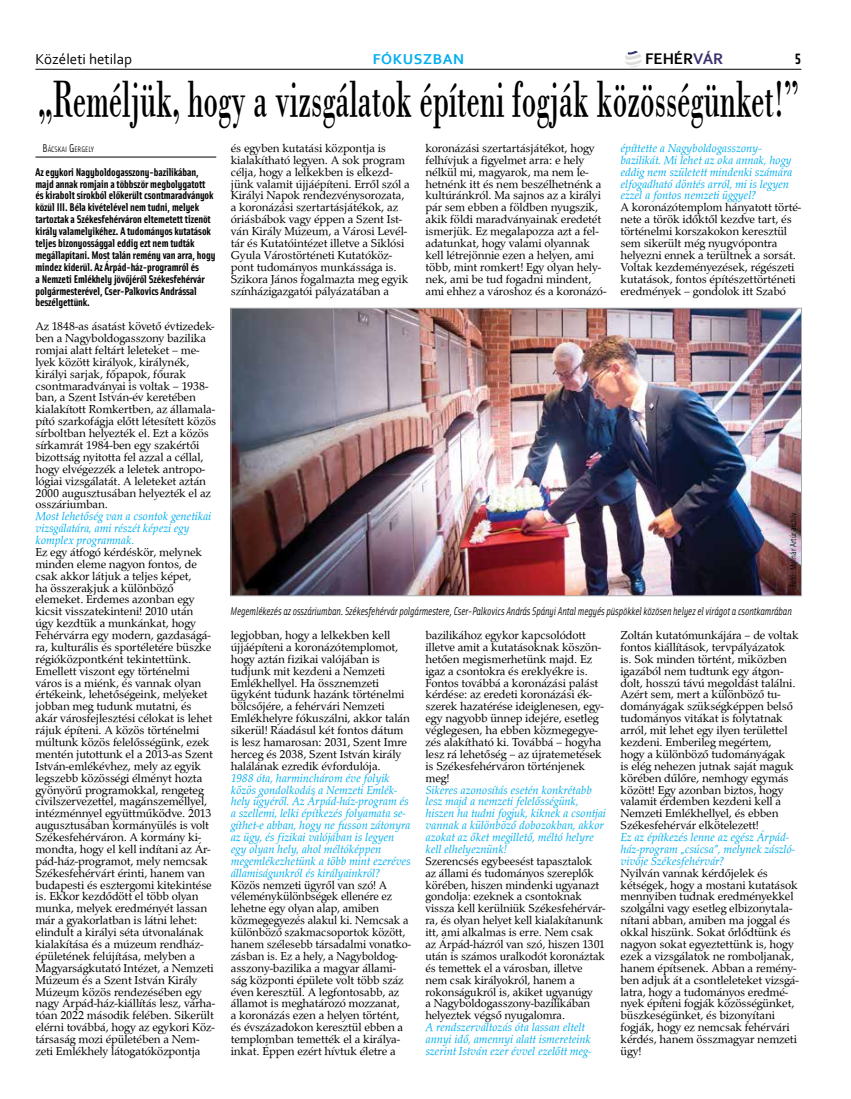
<style>
.page{position:relative;width:851px;height:1099px;background:#fff}
.page>*{position:absolute;margin:0;border:0;box-sizing:border-box;transform-origin:0 0}
.t1{font:52.5px "Bodoni PFL";color:#000;scale:.56 1}
.t2{font:700 16.12px "Corbel";color:#000}
.t3{font:15px "Corbel";color:#000}
.t4{font:700 15px "Corbel";letter-spacing:.04em;color:#00aeef}
.t5{font:700 15px "Solex";color:#000}
.t6{font:11.88px/11.9px "Palladius";letter-spacing:-.01em;color:#000}
.t7{font:italic 11.88px/11.9px "Palladius";letter-spacing:-.01em;color:#00aeef}
.t8{font:700 11.25px/11.9px "Solex";letter-spacing:-.01em;color:#000}
.t9{font:italic 11.25px "Solex";letter-spacing:-.01em;color:#000;scale:.9 1}
.t10{font:8.75px "Solex";color:#000}
.t11{font:7.88px "Solex";color:#000}
.s1{color:#3c316c}
.s2{font-size:11.25px}
</style>
<div class="page">
<hr style="left:35px;top:69px;width:766px;height:1px;background:#000">
<svg style="left:625px;top:51px;width:16px;height:16px"></svg>
<hr style="left:35px;top:157px;width:181px;height:1px;background:#000">
<img style="left:233px;top:310px;width:566px;height:284px">
<div style="left:231px;top:308px;width:570px;height:288px;border:1px solid #a7a9ac"></div>
<h2 class="t2" style="left:645px;top:48px;width:80px">FEHÉR<span class="s1">VÁR</span></h2>
<h1 class="t1" style="left:38px;top:63px;width:1359px">„Reméljük, hogy a vizsgálatok építeni fogják közösségünket!”</h1>
<p class="t3" style="left:35px;top:49px;width:98px">Közéleti hetilap</p>
<p class="t4" style="left:372px;top:49px;width:93px">FÓKUSZBAN</p>
<p class="t5" style="left:794px;top:49px;width:8px">5</p>
<p class="t11" style="left:43px;top:144px;width:53px"><span class="s2">B</span>ÁCSKAI <span class="s2">G</span>ERGELY</p>
<p class="t8" style="left:35px;top:165px;width:181px">Az egykori Nagyboldogasszony-bazilikában, majd annak romjain a többször megbolygatott és kirabolt sírokból előkerült csontmaradványok közül III. Béla kivételével nem tudni, melyek tartoztak a Székesfehérváron eltemetett tizenöt király valamelyikéhez. A tudományos kutatások teljes bizonyossággal eddig ezt nem tudták megállapítani. Most talán remény van arra, hogy mindez kiderül. Az Árpád-ház-programról és<br>a Nemzeti Emlékhely jövőjéről Székesfehérvár polgármesterével, Cser-Palkovics Andrással beszélgettünk.</p>
<p class="t6" style="left:35px;top:320px;width:182px">Az 1848-as ásatást követő évtizedek&shy;ben a Nagyboldogasszony bazilika romjai alatt feltárt leleteket – me&shy;lyek között királyok, királynék, királyi sarjak, főpapok, főurak csontmaradványai is voltak – 1938- ban, a Szent István-év keretében kialakított Romkertben, az államala&shy;pító szarkofágja előtt létesített közös sírboltban helyezték el. Ezt a közös sírkamrát 1984-ben egy szakértői bizottság nyitotta fel azzal a céllal, hogy elvégezzék a leletek antropo&shy;lógiai vizsgálatát. A leleteket aztán 2000 augusztusában helyezték el az osszáriumban.</p>
<p class="t7" style="left:35px;top:510px;width:177px">Most lehetőség van a csontok genetikai vizsgálatára, ami részét képezi egy komplex programnak.</p>
<p class="t6" style="left:35px;top:546px;width:181px">Ez egy átfogó kérdéskör, melynek minden eleme nagyon fontos, de csak akkor látjuk a teljes képet,<br>ha összerakjuk a különböző elemeket. Érdemes azonban egy kicsit visszatekinteni! 2010 után<br>úgy kezdtük a munkánkat, hogy Fehérvárra egy modern, gazdaságá&shy;ra, kulturális és sportéletére büszke régióközpontként tekintettünk.<br>Emellett viszont egy történelmi város is a miénk, és vannak olyan értékeink, lehetőségeink, melyeket jobban meg tudunk mutatni, és akár városfejlesztési célokat is lehet rájuk építeni. A közös történelmi múltunk közös felelősségünk, ezek mentén jutottunk el a 2013-as Szent István-emlékévhez, mely az egyik legszebb közösségi élményt hozta gyönyörű programokkal, rengeteg civilszervezettel, magánszeméllyel, intézménnyel együttműködve. 2013 augusztusában kormányülés is volt Székesfehérváron. A kormány ki&shy;mondta, hogy el kell indítani az Ár&shy;pád-ház-programot, mely nemcsak Székesfehérvárt érinti, hanem van budapesti és esztergomi kitekintése is. Ekkor kezdődött el több olyan munka, melyek eredményét lassan már a gyakorlatban is látni lehet: elindult a királyi séta útvonalának kialakítása és a múzeum rendház&shy;épületének felújítása, melyben a Magyarságkutató Intézet, a Nemzeti Múzeum és a Szent István Király Múzeum közös rendezésében egy nagy Árpád-ház-kiállítás lesz, várha&shy;tóan 2022 második felében. Sikerült elérni továbbá, hogy az egykori Köz&shy;társaság mozi épületében a Nem&shy;zeti Emlékhely látogatóközpontja</p>
<p class="t6" style="left:231px;top:142px;width:181px">és egyben kutatási központja is kialakítható legyen. A sok program célja, hogy a lelkekben is elkezd&shy;jünk valamit újjáépíteni. Erről szól a Királyi Napok rendezvénysorozata, a koronázási szertartásjátékok, az óriásbábok vagy éppen a Szent Ist&shy;ván Király Múzeum, a Városi Levél&shy;tár és Kutatóintézet illetve a Siklósi Gyula Várostörténeti Kutatóköz&shy;pont tudományos munkássága is.<br>Szikora János fogalmazta meg egyik színházigazgatói pályázatában a</p>
<p class="t6" style="left:425px;top:142px;width:182px">koronázási szertartásjátékot, hogy felhívjuk a figyelmet arra: e hely nélkül mi, magyarok, ma nem le&shy;hetnénk itt és nem beszélhetnénk a kultúránkról. Ma sajnos az a királyi pár sem ebben a földben nyugszik, akik földi maradványainak eredetét ismerjük. Ez megalapozza azt a fel&shy;adatunkat, hogy valami olyannak kell létrejönnie ezen a helyen, ami több, mint romkert! Egy olyan hely&shy;nek, ami be tud fogadni mindent, ami ehhez a városhoz és a koronázó-</p>
<p class="t7" style="left:620px;top:142px;width:173px">építtette a Nagyboldogasszony&shy;bazilikát. Mi lehet az oka annak, hogy eddig nem született mindenki számára elfogadható döntés arról, mi is legyen ezzel a fontos nemzeti üggyel?</p>
<p class="t6" style="left:620px;top:201px;width:182px">A koronázótemplom hányatott törté&shy;nete a török időktől kezdve tart, és történelmi korszakokon keresztül sem sikerült még nyugvópontra helyezni ennek a terültnek a sorsát.<br>Voltak kezdeményezések, régészeti kutatások, fontos építészettörténeti eredmények – gondolok itt Szabó</p>
<p class="t10" style="left:787px;top:587px;width:77px;rotate:-90deg">Fotó: Molnár Artúr archív</p>
<p class="t9" style="left:230px;top:604px;width:625px">Megemlékezés az osszáriumban. Székesfehérvár polgármestere, Cser-Palkovics András Spányi Antal megyés püspökkel közösen helyez el virágot a csontkamrában</p>
<p class="t6" style="left:231px;top:629px;width:181px">legjobban, hogy a lelkekben kell újjáépíteni a koronázótemplomot, hogy aztán fizikai valójában is tudjunk mit kezdeni a Nemzeti Emlékhellyel. Ha össznemzeti ügyként tudunk hazánk történelmi bölcsőjére, a fehérvári Nemzeti Emlékhelyre fókuszálni, akkor talán sikerül! Ráadásul két fontos dátum is lesz hamarosan: 2031, Szent Imre herceg és 2038, Szent István király halálának ezredik évfordulója.</p>
<p class="t7" style="left:231px;top:771px;width:181px">1988 óta, harminchárom éve folyik közös gondolkodás a Nemzeti Emlék&shy;hely ügyéről. Az Árpád-ház-program és a szellemi, lelki építkezés folyamata se&shy;gíthet-e abban, hogy ne fusson zátonyra az ügy, és fizikai valójában is legyen egy olyan hely, ahol méltóképpen megemlékezhetünk a több mint ezeréves államiságunkról és királyainkról?</p>
<p class="t6" style="left:231px;top:878px;width:182px">Közös nemzeti ügyről van szó! A véleménykülönbségek ellenére ez lehetne egy olyan alap, amiben közmegegyezés alakul ki. Nemcsak a különböző szakmacsoportok között, hanem szélesebb társadalmi vonatko&shy;zásban is. Ez a hely, a Nagyboldog&shy;asszony-bazilika a magyar állami&shy;ság központi épülete volt több száz éven keresztül. A legfontosabb, az államot is meghatározó mozzanat,<br>a koronázás ezen a helyen történt, és évszázadokon keresztül ebben a templomban temették el a királya&shy;inkat. Éppen ezért hívtuk életre a</p>
<p class="t6" style="left:425px;top:629px;width:180px">bazilikához egykor kapcsolódott illetve amit a kutatásoknak köszön&shy;hetően megismerhetünk majd. Ez igaz a csontokra és ereklyékre is.<br>Fontos továbbá a koronázási palást kérdése: az eredeti koronázási ék&shy;szerek hazatérése ideiglenesen, egy&shy;egy nagyobb ünnep idejére, esetleg véglegesen, ha ebben közmegegye&shy;zés alakítható ki. Továbbá – hogyha lesz rá lehetőség – az újratemetések is Székesfehérváron történjenek meg!</p>
<p class="t7" style="left:425px;top:783px;width:182px">Sikeres azonosítás esetén konkrétabb lesz majd a nemzeti felelősségünk, hiszen ha tudni fogjuk, kiknek a csontjai vannak a különböző dobozokban, akkor azokat az őket megillető, méltó helyre kell elhelyeznünk!</p>
<p class="t6" style="left:425px;top:855px;width:181px">Szerencsés egybeesést tapasztalok az állami és tudományos szereplők körében, hiszen mindenki ugyanazt gondolja: ezeknek a csontoknak vissza kell kerülniük Székesfehérvár&shy;ra, és olyan helyet kell kialakítanunk itt, ami alkalmas is erre. Nem csak az Árpád-házról van szó, hiszen 1301 után is számos uralkodót koronáztak és temettek el a városban, illetve nem csak királyokról, hanem a rokonságukról is, akiket ugyanúgy<br>a Nagyboldogasszony-bazilikában helyeztek végső nyugalomra.</p>
<p class="t7" style="left:425px;top:1021px;width:167px">A rendszerváltozás óta lassan eltelt annyi idő, amennyi alatt ismereteink szerint István ezer évvel ezelőtt meg-</p>
<p class="t6" style="left:620px;top:629px;width:180px">Zoltán kutatómunkájára – de voltak fontos kiállítások, tervpályázatok is. Sok minden történt, miközben igazából nem tudtunk egy átgon&shy;dolt, hosszú távú megoldást találni.<br>Azért sem, mert a különböző tu&shy;dományágak szükségképpen belső tudományos vitákat is folytatnak arról, mit lehet egy ilyen területtel kezdeni. Emberileg megértem, hogy a különböző tudományágak<br>is elég nehezen jutnak saját maguk körében dűlőre, nemhogy egymás között! Egy azonban biztos, hogy valamit érdemben kezdeni kell a Nemzeti Emlékhellyel, és ebben Székesfehérvár elkötelezett!</p>
<p class="t7" style="left:620px;top:831px;width:176px">Ez az építkezés lenne az egész Árpád&shy;ház-program „csúcsa”, melynek zászló&shy;vivője Székesfehérvár?</p>
<p class="t6" style="left:620px;top:866px;width:180px">Nyilván vannak kérdőjelek és kétségek, hogy a mostani kutatások mennyiben tudnak eredményekkel szolgálni vagy esetleg elbizonytala&shy;nítani abban, amiben ma joggal és okkal hiszünk. Sokat őrlődtünk és nagyon sokat egyeztettünk is, hogy ezek a vizsgálatok ne romboljanak, hanem építsenek. Abban a remény&shy;ben adjuk át a csontleleteket vizsgá&shy;latra, hogy a tudományos eredmé&shy;nyek építeni fogják közösségünket, büszkeségünket, és bizonyítani fogják, hogy ez nemcsak fehérvári kérdés, hanem összmagyar nemzeti ügy!</p>
</div>
